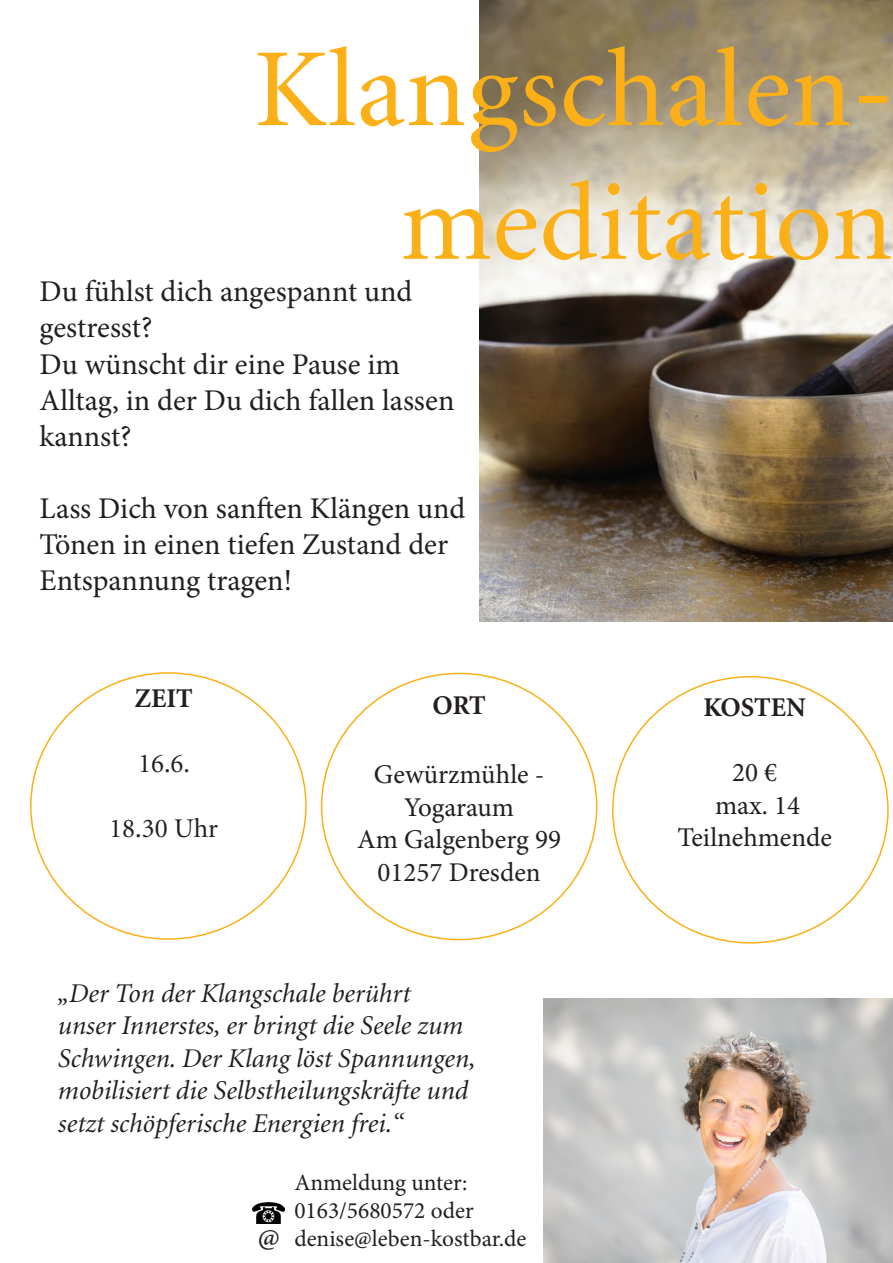
<style>
.page{position:relative;width:893px;height:1263px;background:#fff}
.page>*{position:absolute;margin:0;border:0;box-sizing:border-box;transform-origin:0 0}
.t1{font:111.45px/133.6px "Minion LT";letter-spacing:.005em;color:#fbb017;text-align:right}
.t2{font:30.15px/36.2px "Minion Pro";color:#231f20}
.t3{font:29.25px "Minion Pro";color:#231f20}
.t4{font:italic 27.15px/32.5px "Minion LT";color:#231f20}
.t5{font:27.15px "Minion Pro";color:#231f20}
.t6{font:700 27.15px "Minion LT";color:#231f20}
.t7{font:27.15px "Minion LT";color:#231f20}
.t8{font:23.4px "Minion Pro";color:#231f20}
</style>
<div class="page">
<img style="left:479px;top:0;width:414px;height:621px">
<img style="left:543px;top:998px;width:350px;height:265px">
<img style="left:253px;top:1202px;width:31px;height:21px">
<p class="t1" style="left:254px;top:27px;width:641px">Klangschalen&shy;meditation</p>
<p class="t2" style="left:40px;top:274px;width:374px">Du fühlst dich angespannt und</p>
<p class="t2" style="left:40px;top:310px;width:114px">gestresst?</p>
<p class="t2" style="left:40px;top:346px;width:362px">Du wünscht dir eine Pause im</p>
<p class="t2" style="left:40px;top:382px;width:416px">Alltag, in der Du dich fallen lassen kannst?</p>
<p class="t2" style="left:40px;top:491px;width:427px">Lass Dich von sanften Klängen und<br>Tönen in einen tiefen Zustand der<br>Entspannung tragen!</p>
<p class="t6" style="left:135px;top:684px;width:60px">ZEIT</p>
<p class="t7" style="left:138px;top:750px;width:54px">16.6.</p>
<p class="t7" style="left:109px;top:815px;width:110px">18.30 Uhr</p>
<p class="t6" style="left:433px;top:692px;width:55px">ORT</p>
<p class="t5" style="left:374px;top:756px;width:172px">Gewürzmühle -</p>
<p class="t5" style="left:404px;top:789px;width:112px">Yogaraum</p>
<p class="t5" style="left:357px;top:821px;width:205px">Am Galgenberg 99</p>
<p class="t5" style="left:378px;top:854px;width:165px">01257 Dresden</p>
<p class="t4" style="left:58px;top:978px;width:419px">„Der Ton der Klangschale berührt<br>unser Innerstes, er bringt die Seele zum Schwingen. Der Klang löst Spannungen, mobilisiert die Selbstheilungskräfte und setzt schöpferische Energien frei.“</p>
<p class="t8" style="left:294px;top:1167px;width:175px">Anmeldung unter:</p>
<p class="t8" style="left:294px;top:1195px;width:181px">0163/5680572 oder</p>
<p class="t3" style="left:258px;top:1217px;width:23px">@</p>
<p class="t8" style="left:294px;top:1223px;width:234px">denise@leben-kostbar.de</p>
<p class="t6" style="left:703px;top:693px;width:104px">KOSTEN</p>
<p class="t5" style="left:732px;top:754px;width:47px">20 €</p>
<p class="t5" style="left:715px;top:787px;width:87px">max. 14</p>
<p class="t5" style="left:677px;top:819px;width:156px">Teilnehmende</p>
</div>
